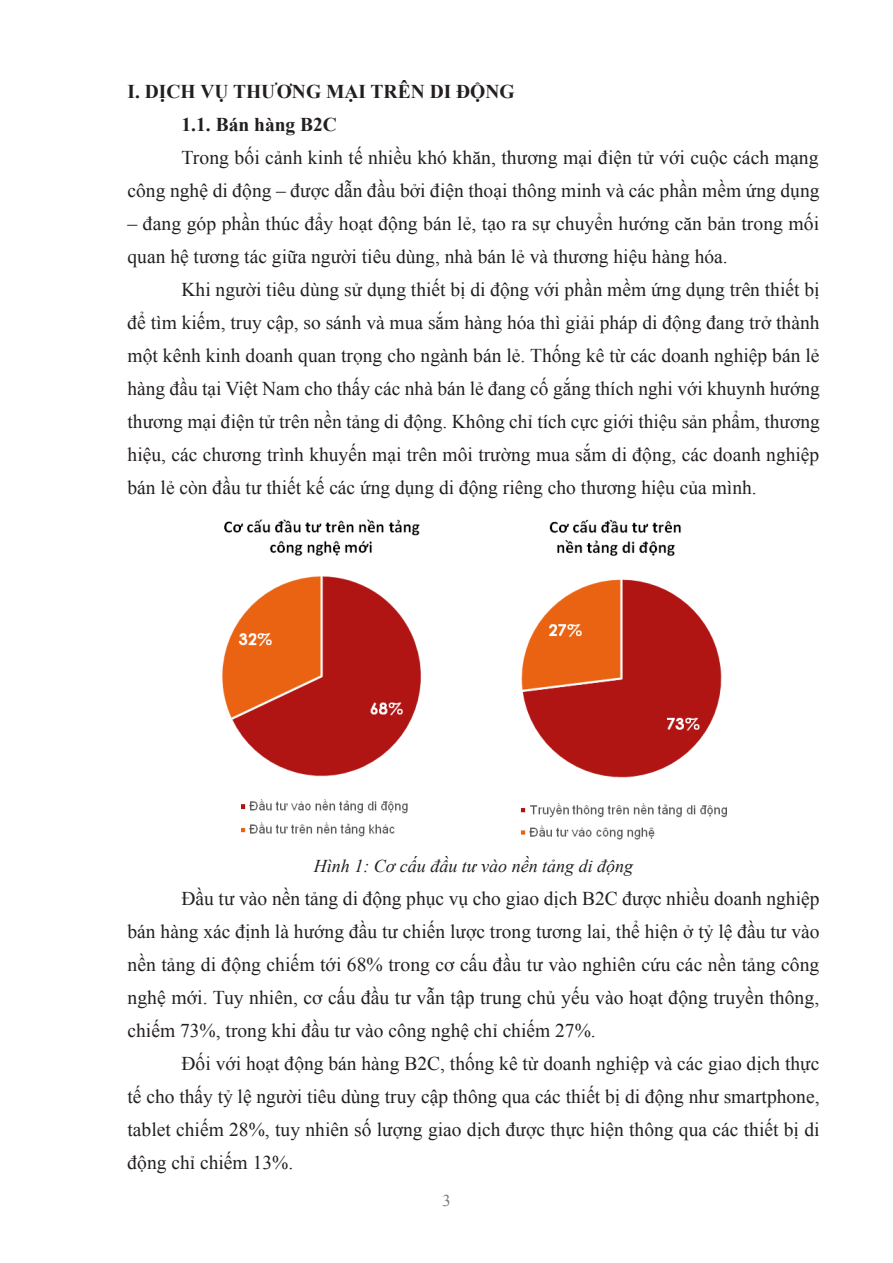
<style>
.page{position:relative;width:893px;height:1263px;background:#fff}
.page>*{position:absolute;margin:0;border:0;box-sizing:border-box;transform-origin:0 0}
.t1{font:19.5px/33px "Times New Roman";color:#231f20;text-align:justify}
.t2{font:700 19.5px "Times New Roman";color:#231f20}
.t3{font:italic 18px "Times New Roman";color:#231f20}
.t4{font:16.5px "Times New Roman";color:#76787b}
</style>
<div class="page">
<img style="left:222px;top:519px;width:199px;height:318px">
<img style="left:520px;top:519px;width:207px;height:321px">
<p class="t2" style="left:128px;top:78px;width:389px">I. DỊCH VỤ THƯƠNG MẠI TRÊN DI ĐỘNG</p>
<p class="t2" style="left:182px;top:111px;width:157px">1.1. Bán hàng B2C</p>
<p class="t1" style="left:128px;top:141px;width:693px;text-align:right">Trong bối cảnh kinh tế nhiều khó khăn, thương mại điện tử với cuộc cách mạng<br>công nghệ di động – được dẫn đầu bởi điện thoại thông minh và các phần mềm ứng dụng</p>
<p class="t1" style="left:128px;top:207px;width:693px">– đang góp phần thúc đẩy hoạt động bán lẻ, tạo ra sự chuyển hướng căn bản trong mối quan hệ tương tác giữa người tiêu dùng, nhà bán lẻ và thương hiệu hàng hóa.</p>
<p class="t1" style="left:128px;top:273px;width:694px;text-indent:54px">Khi người tiêu dùng sử dụng thiết bị di động với phần mềm ứng dụng trên thiết bị để tìm kiếm, truy cập, so sánh và mua sắm hàng hóa thì giải pháp di động đang trở thành một kênh kinh doanh quan trọng cho ngành bán lẻ. Thống kê từ các doanh nghiệp bán lẻ hàng đầu tại Việt Nam cho thấy các nhà bán lẻ đang cố gắng thích nghi với khuynh hướng thương mại điện tử trên nền tảng di động. Không chỉ tích cực giới thiệu sản phẩm, thương hiệu, các chương trình khuyến mại trên môi trường mua sắm di động, các doanh nghiệp bán lẻ còn đầu tư thiết kế các ứng dụng di động riêng cho thương hiệu của mình.</p>
<p class="t3" style="left:314px;top:853px;width:321px">Hình 1: Cơ cấu đầu tư vào nền tảng di động</p>
<p class="t1" style="left:128px;top:881px;width:693px;text-indent:54px">Đầu tư vào nền tảng di động phục vụ cho giao dịch B2C được nhiều doanh nghiệp bán hàng xác định là hướng đầu tư chiến lược trong tương lai, thể hiện ở tỷ lệ đầu tư vào nền tảng di động chiếm tới 68% trong cơ cấu đầu tư vào nghiên cứu các nền tảng công nghệ mới. Tuy nhiên, cơ cấu đầu tư vẫn tập trung chủ yếu vào hoạt động truyền thông, chiếm 73%, trong khi đầu tư vào công nghệ chỉ chiếm 27%.</p>
<p class="t1" style="left:128px;top:1046px;width:693px;text-indent:54px">Đối với hoạt động bán hàng B2C, thống kê từ doanh nghiệp và các giao dịch thực tế cho thấy tỷ lệ người tiêu dùng truy cập thông qua các thiết bị di động như smartphone, tablet chiếm 28%, tuy nhiên số lượng giao dịch được thực hiện thông qua các thiết bị di động chỉ chiếm 13%.</p>
<p class="t4" style="left:442px;top:1189px;width:10px">3</p>
</div>
